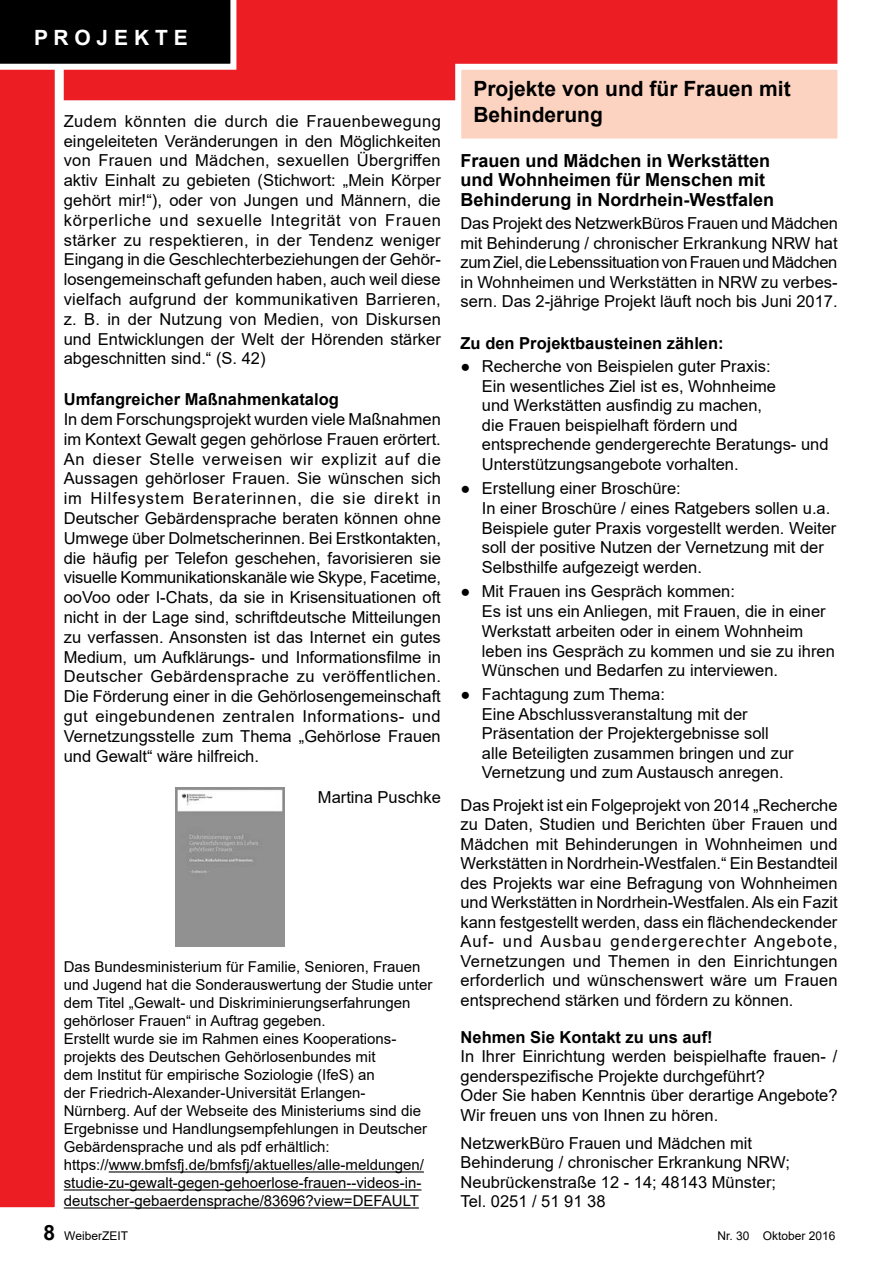
<style>
.page{position:relative;width:893px;height:1263px;background:#fff}
.page>*{position:absolute;margin:0;border:0;box-sizing:border-box;transform-origin:0 0}
.t1{font:700 21px/25.5px "Arial";color:#000}
.t2{font:700 21px "Arial";color:#fff}
.t3{font:700 18px/19.5px "Arial";color:#000}
.t4{font:16.5px/19.8px "Arial";color:#000}
.t5{font:700 16.5px "Arial";color:#000}
.t6{font:15px/18px "Arial";color:#000}
.t7{font:12px "Arial";color:#000}
.s1{font-weight:700;font-size:21px}
</style>
<div class="page">
<div style="left:64px;top:0;width:774px;height:101px;background:#ed1d24"></div>
<svg style="left:0;top:70px;width:64px;height:1139px;background:#ef3b41"></svg>
<svg style="left:0;top:0;width:236px;height:70px;background:#1a1919"></svg>
<hr style="left:109px;top:1171px;width:315px;height:1px;background:#000">
<hr style="left:64px;top:1189px;width:357px;height:1px;background:#000">
<hr style="left:64px;top:1207px;width:355px;height:1px;background:#000">
<img style="left:176px;top:787px;width:108px;height:160px">
<div style="left:455px;top:64px;width:388px;height:81px;background:#fcd3c1;border:6px solid #fff"></div>
<p class="t2" style="left:34px;top:23px;width:155px">P R O J E K T E</p>
<p class="t4" style="left:64px;top:111px;width:379px;text-align:justify">Zudem könnten die durch die Frauenbewegung eingeleiteten Veränderungen in den Möglichkeiten von Frauen und Mädchen, sexuellen Übergriffen aktiv Einhalt zu gebieten (Stichwort: „Mein Körper gehört mir!“), oder von Jungen und Männern, die körperliche und sexuelle Integrität von Frauen stärker zu respektieren, in der Tendenz weniger Eingang in die Geschlechterbeziehungen der Gehör&shy;losengemeinschaft gefunden haben, auch weil diese vielfach aufgrund der kommunikativen Barrieren, z. B. in der Nutzung von Medien, von Diskursen und Entwicklungen der Welt der Hörenden stärker abgeschnitten sind.“ (S. 42)</p>
<p class="t5" style="left:64px;top:388px;width:277px">Umfangreicher Maßnahmenkatalog</p>
<p class="t4" style="left:64px;top:409px;width:379px;text-align:justify">In dem Forschungsprojekt wurden viele Maßnahmen im Kontext Gewalt gegen gehörlose Frauen erörtert.<br>An dieser Stelle verweisen wir explizit auf die Aussagen gehörloser Frauen. Sie wünschen sich im Hilfesystem Beraterinnen, die sie direkt in Deutscher Gebärdensprache beraten können ohne Umwege über Dolmetscherinnen. Bei Erstkontakten, die häufig per Telefon geschehen, favorisieren sie visuelle Kommunikationskanäle wie Skype, Facetime, ooVoo oder I-Chats, da sie in Krisensituationen oft nicht in der Lage sind, schriftdeutsche Mitteilungen zu verfassen. Ansonsten ist das Internet ein gutes Medium, um Aufklärungs- und Informationsfilme in Deutscher Gebärdensprache zu veröffentlichen.<br>Die Förderung einer in die Gehörlosengemeinschaft gut eingebundenen zentralen Informations- und Vernetzungsstelle zum Thema „Gehörlose Frauen und Gewalt“ wäre hilfreich.</p>
<p class="t4" style="left:318px;top:787px;width:124px">Martina Puschke</p>
<p class="t6" style="left:64px;top:958px;width:370px">Das Bundesministerium für Familie, Senioren, Frauen und Jugend hat die Sonderauswertung der Studie unter dem Titel „Gewalt- und Diskriminierungserfahrungen gehörloser Frauen“ in Auftrag gegeben.<br>Erstellt wurde sie im Rahmen eines Kooperations&shy;projekts des Deutschen Gehörlosenbundes mit<br>dem Institut für empirische Soziologie (IfeS) an<br>der Friedrich-Alexander-Universität Erlangen-Nürnberg. Auf der Webseite des Ministeriums sind die Ergebnisse und Handlungsempfehlungen in Deutscher Gebärdensprache und als pdf erhältlich: https://www.bmfsfj.de/bmfsfj/aktuelles/alle-meldungen/ studie-zu-gewalt-gegen-gehoerlose-frauen--videos-in&shy;deutscher-gebaerdensprache/83696?view=DEFAULT</p>
<p class="t1" style="left:473px;top:76px;width:319px">Projekte von und für Frauen mit<br>Behinderung</p>
<p class="t3" style="left:461px;top:151px;width:315px">Frauen und Mädchen in Werkstätten und Wohnheimen für Menschen mit<br>Behinderung in Nordrhein-Westfalen</p>
<p class="t4" style="left:461px;top:214px;width:379px;text-align:justify">Das Projekt des NetzwerkBüros Frauen und Mädchen mit Behinderung / chronischer Erkrankung NRW hat zum Ziel, die Lebenssituation von Frauen und Mädchen in Wohnheimen und Werkstätten in NRW zu verbes&shy;sern. Das 2-jährige Projekt läuft noch bis Juni 2017.</p>
<p class="t5" style="left:461px;top:331px;width:265px">Zu den Projektbausteinen zählen:</p>
<p class="t4" style="left:482px;top:357px;width:348px;text-indent:-21px">● Recherche von Beispielen guter Praxis:<br>Ein wesentliches Ziel ist es, Wohnheime<br>und Werkstätten ausfindig zu machen,<br>die Frauen beispielhaft fördern und entsprechende gendergerechte Beratungs- und Unterstützungsangebote vorhalten.</p>
<p class="t4" style="left:482px;top:478px;width:356px;text-indent:-21px">● Erstellung einer Broschüre:<br>In einer Broschüre / eines Ratgebers sollen u.a.<br>Beispiele guter Praxis vorgestellt werden. Weiter soll der positive Nutzen der Vernetzung mit der Selbsthilfe aufgezeigt werden.</p>
<p class="t4" style="left:482px;top:581px;width:355px;text-indent:-21px">● Mit Frauen ins Gespräch kommen:<br>Es ist uns ein Anliegen, mit Frauen, die in einer Werkstatt arbeiten oder in einem Wohnheim leben ins Gespräch zu kommen und sie zu ihren Wünschen und Bedarfen zu interviewen.</p>
<p class="t4" style="left:482px;top:685px;width:313px;text-indent:-21px">● Fachtagung zum Thema:<br>Eine Abschlussveranstaltung mit der Präsentation der Projektergebnisse soll alle Beteiligten zusammen bringen und zur Vernetzung und zum Austausch anregen.</p>
<p class="t4" style="left:461px;top:795px;width:379px;text-align:justify">Das Projekt ist ein Folgeprojekt von 2014 „Recherche zu Daten, Studien und Berichten über Frauen und Mädchen mit Behinderungen in Wohnheimen und Werkstätten in Nordrhein-Westfalen.“ Ein Bestandteil des Projekts war eine Befragung von Wohnheimen und Werkstätten in Nordrhein-Westfalen. Als ein Fazit kann festgestellt werden, dass ein flächendeckender Auf- und Ausbau gendergerechter Angebote, Vernetzungen und Themen in den Einrichtungen erforderlich und wünschenswert wäre um Frauen entsprechend stärken und fördern zu können.</p>
<p class="t5" style="left:461px;top:1025px;width:254px">Nehmen Sie Kontakt zu uns auf!</p>
<p class="t4" style="left:461px;top:1046px;width:379px">In Ihrer Einrichtung werden beispielhafte frauen- / genderspezifische Projekte durchgeführt?<br>Oder Sie haben Kenntnis über derartige Angebote?<br>Wir freuen uns von Ihnen zu hören.</p>
<p class="t4" style="left:461px;top:1133px;width:331px">NetzwerkBüro Frauen und Mädchen mit Behinderung / chronischer Erkrankung NRW; Neubrückenstraße 12 - 14; 48143 Münster; Tel. 0251 / 51 91 38</p>
<p class="t7" style="left:44px;top:1227px;width:86px"><span class="s1">8</span> WeiberZEIT</p>
<p class="t7" style="left:717px;top:1227px;width:120px">Nr. 30 Oktober 2016</p>
</div>
